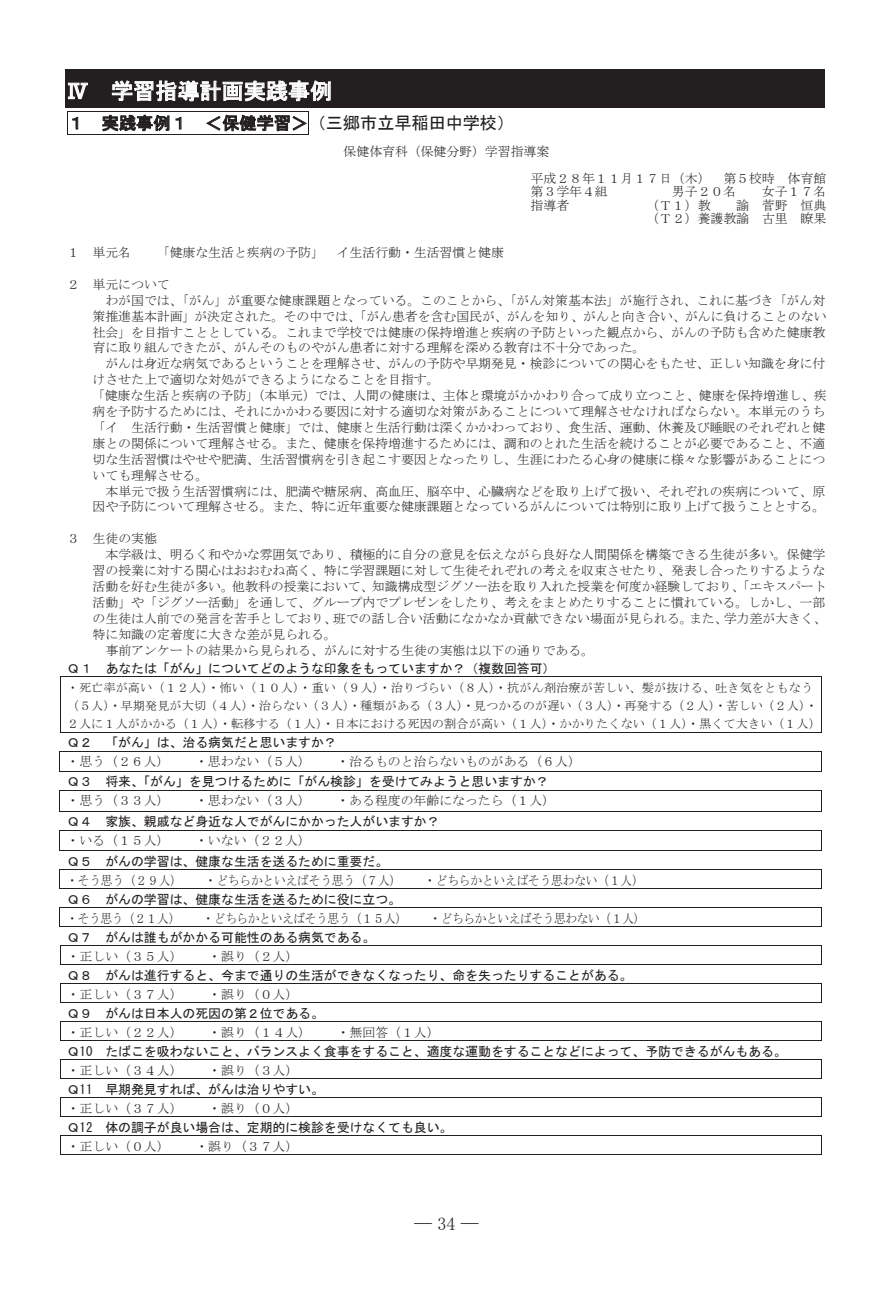
<style>
.page{position:relative;width:893px;height:1289px;background:#fff}
.page>*{position:absolute;margin:0;border:0;box-sizing:border-box;transform-origin:0 0}
.t1{font:22.05px "MS Gothic";letter-spacing:.005em;color:#fff}
.t2{font:18px "MS P Mincho";color:#231f20}
.t3{font:17.25px "MS Gothic";color:#231f20}
.t4{font:12.9px/26.8px "MS Mincho";color:#231f20}
.t5{font:12.9px "MS Gothic";color:#231f20}
.t6{font:12.9px "MS Mincho";color:#231f20;scale:.9 1}
.t7{font:12.9px "MS Mincho";letter-spacing:-.025em;color:#231f20;scale:.9 1}
.t8{font:12.15px/18.3px "MS Mincho";color:#231f20}
</style>
<div class="page">
<svg style="left:102px;top:115px;width:67px;height:16px"></svg>
<svg style="left:176px;top:117px;width:5px;height:12px"></svg>
<hr style="left:67px;top:111px;width:241px;height:1px;background:#231f20">
<svg style="left:67px;top:112px;width:11px;height:22px"></svg>
<hr style="left:67px;top:134px;width:241px;height:1px;background:#231f20">
<svg style="left:206px;top:111px;width:103px;height:24px"></svg>
<hr style="left:60px;top:676px;width:761px;height:1px;background:#231f20">
<hr style="left:60px;top:677px;width:1px;height:55px;background:#231f20">
<hr style="left:60px;top:732px;width:761px;height:1px;background:#231f20">
<hr style="left:821px;top:677px;width:1px;height:55px;background:#231f20">
<hr style="left:60px;top:751px;width:761px;height:1px;background:#231f20">
<hr style="left:60px;top:770px;width:761px;height:1px;background:#231f20">
<svg style="left:821px;top:751px;width:1px;height:20px"></svg>
<hr style="left:60px;top:789px;width:761px;height:1px;background:#231f20">
<hr style="left:60px;top:811px;width:761px;height:1px;background:#231f20">
<svg style="left:821px;top:790px;width:1px;height:22px"></svg>
<hr style="left:60px;top:830px;width:761px;height:1px;background:#231f20">
<hr style="left:60px;top:850px;width:761px;height:1px;background:#231f20">
<svg style="left:821px;top:830px;width:1px;height:21px"></svg>
<hr style="left:60px;top:869px;width:761px;height:1px;background:#231f20">
<hr style="left:60px;top:888px;width:761px;height:1px;background:#231f20">
<svg style="left:821px;top:869px;width:1px;height:20px"></svg>
<hr style="left:60px;top:907px;width:761px;height:1px;background:#231f20">
<hr style="left:60px;top:926px;width:761px;height:1px;background:#231f20">
<svg style="left:821px;top:907px;width:1px;height:20px"></svg>
<hr style="left:60px;top:945px;width:761px;height:1px;background:#231f20">
<svg style="left:60px;top:946px;width:1px;height:18px"></svg>
<hr style="left:60px;top:964px;width:761px;height:1px;background:#231f20">
<svg style="left:821px;top:945px;width:1px;height:20px"></svg>
<hr style="left:60px;top:983px;width:761px;height:1px;background:#231f20">
<svg style="left:60px;top:984px;width:1px;height:18px"></svg>
<hr style="left:60px;top:1002px;width:761px;height:1px;background:#231f20">
<svg style="left:821px;top:983px;width:1px;height:20px"></svg>
<hr style="left:60px;top:1021px;width:761px;height:1px;background:#231f20">
<svg style="left:60px;top:1022px;width:1px;height:18px"></svg>
<hr style="left:60px;top:1040px;width:761px;height:1px;background:#231f20">
<svg style="left:821px;top:1021px;width:1px;height:20px"></svg>
<hr style="left:60px;top:1059px;width:761px;height:1px;background:#231f20">
<svg style="left:60px;top:1060px;width:1px;height:18px"></svg>
<hr style="left:60px;top:1078px;width:761px;height:1px;background:#231f20">
<svg style="left:821px;top:1059px;width:1px;height:20px"></svg>
<hr style="left:60px;top:1097px;width:761px;height:1px;background:#231f20">
<svg style="left:60px;top:1098px;width:1px;height:18px"></svg>
<hr style="left:60px;top:1116px;width:761px;height:1px;background:#231f20">
<svg style="left:821px;top:1097px;width:1px;height:20px"></svg>
<hr style="left:60px;top:1135px;width:761px;height:1px;background:#231f20">
<svg style="left:60px;top:1136px;width:1px;height:18px"></svg>
<hr style="left:60px;top:1154px;width:761px;height:1px;background:#231f20">
<svg style="left:821px;top:1135px;width:1px;height:20px"></svg>
<div style="left:65px;top:69px;width:760px;height:39px;background:#231f20"></div>
<svg style="left:68px;top:82px;width:20px;height:17px"></svg>
<svg style="left:112px;top:80px;width:219px;height:22px"></svg>
<h1 class="t1" style="left:67px;top:80px;width:267px">Ⅳ 学習指導計画実践事例</h1>
<h3 class="t3" style="left:67px;top:114px;width:448px">１ 実践事例１ ＜保健学習＞（三郷市立早稲田中学校）</h3>
<p class="t4" style="left:530px;top:138px;width:297px;text-indent:-187px">保健体育科（保健分野）学習指導案<br>平成２８年１１月１７日（木） 第５校時 体育館</p>
<p class="t4" style="left:530px;top:178px;width:79px">第３学年４組</p>
<p class="t4" style="left:672px;top:178px;width:66px">男子２０名</p>
<p class="t4" style="left:762px;top:178px;width:66px">女子１７名</p>
<p class="t4" style="left:530px;top:191px;width:40px">指導者</p>
<p class="t4" style="left:646px;top:191px;width:66px">（Ｔ１）教</p>
<p class="t4" style="left:646px;top:198px;width:182px;line-height:13.4px;text-align:right">諭 菅野 恒典<br>（Ｔ２）養護教諭 古里 瞭果</p>
<p class="t4" style="left:67px;top:239px;width:66px">１ 単元名</p>
<p class="t4" style="left:157px;top:239px;width:349px">「健康な生活と疾病の予防」 イ生活行動・生活習慣と健康</p>
<p class="t4" style="left:67px;top:271px;width:104px">２ 単元について</p>
<p class="t4" style="left:105px;top:286px;width:721px">わが国では、「がん」が重要な健康課題となっている。このことから、「がん対策基本法」が施行され、これに基づき「がん対</p>
<p class="t4" style="left:92px;top:302px;width:736px">策推進基本計画」が決定された。その中では、「がん患者を含む国民が、がんを知り、がんと向き合い、がんに負けることのない</p>
<p class="t4" style="left:92px;top:318px;width:734px">社会」を目指すこととしている。これまで学校では健康の保持増進と疾病の予防といった観点から、がんの予防も含めた健康教</p>
<p class="t4" style="left:92px;top:334px;width:554px">育に取り組んできたが、がんそのものやがん患者に対する理解を深める教育は不十分であった。</p>
<p class="t4" style="left:105px;top:350px;width:721px">がんは身近な病気であるということを理解させ、がんの予防や早期発見・検診についての関心をもたせ、正しい知識を身に付</p>
<p class="t4" style="left:92px;top:366px;width:349px">けさせた上で適切な対処ができるようになることを目指す。</p>
<p class="t4" style="left:92px;top:382px;width:736px">「健康な生活と疾病の予防」（本単元）では、人間の健康は、主体と環境がかかわり合って成り立つこと、健康を保持増進し、疾</p>
<p class="t4" style="left:92px;top:398px;width:734px">病を予防するためには、それにかかわる要因に対する適切な対策があることについて理解させなければならない。本単元のうち</p>
<p class="t4" style="left:92px;top:414px;width:734px">「イ 生活行動・生活習慣と健康」では、健康と生活行動は深くかかわっており、食生活、運動、休養及び睡眠のそれぞれと健</p>
<p class="t4" style="left:92px;top:430px;width:734px">康との関係について理解させる。また、健康を保持増進するためには、調和のとれた生活を続けることが必要であること、不適</p>
<p class="t4" style="left:92px;top:445px;width:734px">切な生活習慣はやせや肥満、生活習慣病を引き起こす要因となったりし、生涯にわたる心身の健康に様々な影響があることにつ</p>
<p class="t4" style="left:92px;top:461px;width:117px">いても理解させる。</p>
<p class="t4" style="left:105px;top:477px;width:721px">本単元で扱う生活習慣病には、肥満や糖尿病、高血圧、脳卒中、心臓病などを取り上げて扱い、それぞれの疾病について、原</p>
<p class="t4" style="left:93px;top:493px;width:734px">因や予防について理解させる。また、特に近年重要な健康課題となっているがんについては特別に取り上げて扱うこととする。</p>
<p class="t4" style="left:67px;top:525px;width:92px">３ 生徒の実態</p>
<p class="t4" style="left:105px;top:541px;width:721px">本学級は、明るく和やかな雰囲気であり、積極的に自分の意見を伝えながら良好な人間関係を構築できる生徒が多い。保健学</p>
<p class="t4" style="left:93px;top:557px;width:734px">習の授業に対する関心はおおむね高く、特に学習課題に対して生徒それぞれの考えを収束させたり、発表し合ったりするような</p>
<p class="t4" style="left:93px;top:573px;width:736px">活動を好む生徒が多い。他教科の授業において、知識構成型ジグソー法を取り入れた授業を何度か経験しており、「エキスパート</p>
<p class="t4" style="left:93px;top:589px;width:734px">活動」や「ジグソー活動」を通して、グループ内でプレゼンをしたり、考えをまとめたりすることに慣れている。しかし、一部</p>
<p class="t4" style="left:93px;top:605px;width:736px">の生徒は人前での発言を苦手としており、班での話し合い活動になかなか貢献できない場面が見られる。また、学力差が大きく、</p>
<p class="t4" style="left:93px;top:620px;width:246px">特に知識の定着度に大きな差が見られる。</p>
<p class="t4" style="left:105px;top:636px;width:490px">事前アンケートの結果から見られる、がんに対する生徒の実態は以下の通りである。</p>
<p class="t5" style="left:67px;top:661px;width:490px">Ｑ１ あなたは「がん」についてどのような印象をもっていますか？（複数回答可）</p>
<p class="t8" style="left:67px;top:678px;width:756px">・死亡率が高い（１２人）・怖い（１０人）・重い（９人）・治りづらい（８人）・抗がん剤治療が苦しい、髪が抜ける、吐き気をともなう（５人）・早期発見が大切（４人）・治らない（３人）・種類がある（３人）・見つかるのが遅い（３人）・再発する（２人）・苦しい（２人）・<br>２人に１人がかかる（１人）・転移する（１人）・日本における死因の割合が高い（１人）・かかりたくない（１人）・黒くて大きい（１人）</p>
<p class="t5" style="left:67px;top:736px;width:272px">Ｑ２ 「がん」は、治る病気だと思いますか？</p>
<p class="t4" style="left:66px;top:748px;width:104px">・思う（２６人）</p>
<p class="t4" style="left:195px;top:748px;width:117px">・思わない（５人）</p>
<p class="t4" style="left:337px;top:748px;width:246px">・治るものと治らないものがある（６人）</p>
<p class="t5" style="left:67px;top:775px;width:484px">Ｑ３ 将来、「がん」を見つけるために「がん検診」を受けてみようと思いますか？</p>
<p class="t4" style="left:66px;top:787px;width:104px">・思う（３３人）</p>
<p class="t4" style="left:195px;top:787px;width:117px">・思わない（３人）</p>
<p class="t4" style="left:337px;top:787px;width:220px">・ある程度の年齢になったら（１人）</p>
<p class="t5" style="left:67px;top:815px;width:374px">Ｑ４ 家族、親戚など身近な人でがんにかかった人がいますか？</p>
<p class="t4" style="left:66px;top:827px;width:104px">・いる（１５人）</p>
<p class="t4" style="left:195px;top:827px;width:117px">・いない（２２人）</p>
<p class="t5" style="left:67px;top:854px;width:323px">Ｑ５ がんの学習は、健康な生活を送るために重要だ。</p>
<p class="t6" style="left:66px;top:873px;width:130px">・そう思う（２９人）</p>
<p class="t6" style="left:205px;top:873px;width:220px">・どちらかといえばそう思う（７人）</p>
<p class="t6" style="left:424px;top:873px;width:245px">・どちらかといえばそう思わない（１人）</p>
<p class="t5" style="left:67px;top:892px;width:336px">Ｑ６ がんの学習は、健康な生活を送るために役に立つ。</p>
<p class="t6" style="left:66px;top:911px;width:128px">・そう思う（２１人）</p>
<p class="t7" style="left:203px;top:911px;width:229px">・どちらかといえばそう思う（１５人）</p>
<p class="t7" style="left:429px;top:911px;width:241px">・どちらかといえばそう思わない（１人）</p>
<p class="t5" style="left:67px;top:930px;width:310px">Ｑ７ がんは誰もがかかる可能性のある病気である。</p>
<p class="t4" style="left:67px;top:942px;width:117px">・正しい（３５人）</p>
<p class="t4" style="left:208px;top:942px;width:92px">・誤り（２人）</p>
<p class="t5" style="left:67px;top:968px;width:567px">Ｑ８ がんは進行すると、今まで通りの生活ができなくなったり、命を失ったりすることがある。</p>
<p class="t4" style="left:67px;top:980px;width:117px">・正しい（３７人）</p>
<p class="t4" style="left:208px;top:980px;width:92px">・誤り（０人）</p>
<p class="t5" style="left:67px;top:1006px;width:259px">Ｑ９ がんは日本人の死因の第２位である。</p>
<p class="t4" style="left:67px;top:1018px;width:117px">・正しい（２２人）</p>
<p class="t4" style="left:208px;top:1018px;width:104px">・誤り（１４人）</p>
<p class="t4" style="left:337px;top:1018px;width:104px">・無回答（１人）</p>
<p class="t5" style="left:67px;top:1044px;width:721px">Ｑ10 たばこを吸わないこと、バランスよく食事をすること、適度な運動をすることなどによって、予防できるがんもある。</p>
<p class="t4" style="left:67px;top:1056px;width:117px">・正しい（３４人）</p>
<p class="t4" style="left:208px;top:1056px;width:92px">・誤り（３人）</p>
<p class="t5" style="left:67px;top:1082px;width:259px">Ｑ11 早期発見すれば、がんは治りやすい。</p>
<p class="t4" style="left:67px;top:1094px;width:117px">・正しい（３７人）</p>
<p class="t4" style="left:208px;top:1094px;width:92px">・誤り（０人）</p>
<p class="t5" style="left:67px;top:1120px;width:387px">Ｑ12 体の調子が良い場合は、定期的に検診を受けなくても良い。</p>
<p class="t4" style="left:67px;top:1132px;width:104px">・正しい（０人）</p>
<p class="t4" style="left:195px;top:1132px;width:104px">・誤り（３７人）</p>
<h2 class="t2" style="left:414px;top:1214px;width:66px">― 34 ―</h2>
</div>
